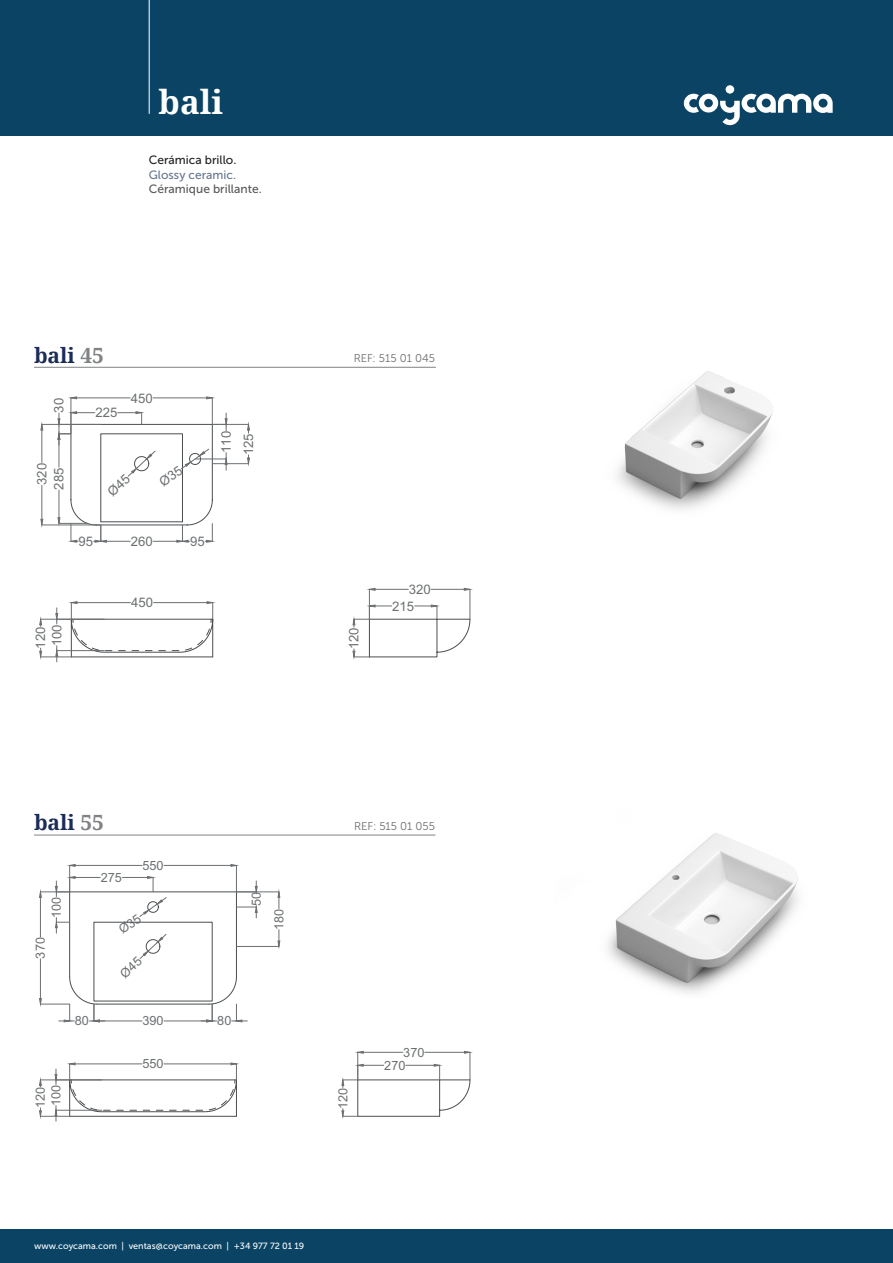
<style>
.page{position:relative;width:893px;height:1263px;background:#fff}
.page>*{position:absolute;margin:0;border:0;box-sizing:border-box;transform-origin:0 0}
.t1{font:700 33px "Noto Serif";color:#fff}
.Subtitulo{font:700 21px "Noto Serif";color:#1a2c58}
.t2{font:13.2px "Arial";color:#6c6f71}
.t3{font:12.75px/15.6px "Arial";color:#6c6f71}
.t4{font:12px "Museo Sans 500";color:#57585a}
.t5{font:12px "Museo Sans 500";color:#231f20}
.t6{font:12px "Museo Sans 500";color:#68768f}
.Idioma_FR_Icono{font:11.25px "Museo Sans 300";color:#6c6d70}
.t7{font:9px "Museo Sans 500";color:#fff}
.s1{color:#808285}
</style>
<div class="page">
<div style="left:0;top:0;width:893px;height:136px;background:#0a4364"></div>
<div style="left:726px;top:85px;width:8px;height:9px;background:#fff;border-radius:50%"></div>
<svg style="left:684px;top:94px;width:149px;height:31px"></svg>
<hr style="left:149px;top:0;width:1px;height:114px;background:#fff">
<div style="left:0;top:1229px;width:893px;height:34px;background:#0a4364"></div>
<hr style="left:34px;top:835px;width:401px;height:1px;background:#808285">
<hr style="left:42px;top:424px;width:59px;height:1px;background:#6c6f71">
<hr style="left:42px;top:525px;width:59px;height:1px;background:#6c6f71">
<hr style="left:42px;top:430px;width:1px;height:32px;background:#6c6f71">
<hr style="left:42px;top:485px;width:1px;height:34px;background:#6c6f71">
<svg style="left:40px;top:424px;width:4px;height:7px"></svg>
<svg style="left:40px;top:518px;width:4px;height:8px"></svg>
<hr style="left:212px;top:463px;width:36px;height:1px;background:#6c6f71">
<hr style="left:212px;top:424px;width:36px;height:1px;background:#6c6f71">
<svg style="left:247px;top:455px;width:3px;height:9px"></svg>
<svg style="left:247px;top:424px;width:3px;height:9px"></svg>
<hr style="left:41px;top:619px;width:30px;height:1px;background:#6c6f71">
<hr style="left:41px;top:657px;width:30px;height:1px;background:#6c6f71">
<svg style="left:39px;top:618px;width:3px;height:8px"></svg>
<svg style="left:39px;top:648px;width:3px;height:10px"></svg>
<hr style="left:57px;top:650px;width:47px;height:1px;background:#6c6f71">
<svg style="left:55px;top:646px;width:3px;height:16px"></svg>
<svg style="left:55px;top:608px;width:3px;height:16px"></svg>
<svg style="left:70px;top:601px;width:400px;height:57px"></svg>
<hr style="left:369px;top:589px;width:1px;height:30px;background:#6c6f71">
<hr style="left:470px;top:589px;width:1px;height:30px;background:#6c6f71">
<hr style="left:375px;top:589px;width:33px;height:1px;background:#6c6f71">
<hr style="left:431px;top:589px;width:33px;height:1px;background:#6c6f71">
<svg style="left:369px;top:588px;width:7px;height:3px"></svg>
<svg style="left:464px;top:588px;width:7px;height:3px"></svg>
<img style="left:608px;top:833px;width:190px;height:160px">
<hr style="left:34px;top:367px;width:402px;height:1px;background:#808285">
<img style="left:617px;top:371px;width:156px;height:139px">
<hr style="left:40px;top:1080px;width:30px;height:1px;background:#6c6f71">
<hr style="left:40px;top:1116px;width:30px;height:1px;background:#6c6f71">
<svg style="left:39px;top:1079px;width:3px;height:8px"></svg>
<svg style="left:39px;top:1108px;width:3px;height:9px"></svg>
<hr style="left:56px;top:1110px;width:46px;height:1px;background:#6c6f71">
<svg style="left:54px;top:1105px;width:4px;height:16px"></svg>
<svg style="left:54px;top:1069px;width:4px;height:15px"></svg>
<svg style="left:69px;top:1051px;width:402px;height:66px"></svg>
<hr style="left:40px;top:892px;width:30px;height:1px;background:#6c6f71">
<hr style="left:40px;top:1004px;width:30px;height:1px;background:#6c6f71">
<hr style="left:40px;top:897px;width:1px;height:40px;background:#6c6f71">
<hr style="left:40px;top:959px;width:1px;height:39px;background:#6c6f71">
<svg style="left:39px;top:891px;width:3px;height:7px"></svg>
<svg style="left:39px;top:998px;width:3px;height:7px"></svg>
<hr style="left:237px;top:946px;width:42px;height:1px;background:#6c6f71">
<hr style="left:237px;top:892px;width:42px;height:1px;background:#6c6f71">
<svg style="left:277px;top:930px;width:4px;height:17px"></svg>
<svg style="left:277px;top:891px;width:4px;height:18px"></svg>
<svg style="left:57px;top:396px;width:171px;height:147px"></svg>
<svg style="left:55px;top:864px;width:203px;height:158px"></svg>
<h1 class="t1" style="left:159px;top:79px;width:66px">bali</h1>
<h3 class="t5" style="left:149px;top:153px;width:89px">Cerámica brillo.</h3>
<h3 class="t6" style="left:149px;top:168px;width:89px">Glossy ceramic.</h3>
<h3 class="t4" style="left:149px;top:182px;width:114px">Céramique brillante.</h3>
<p class="Subtitulo" style="left:34px;top:340px;width:71px">bali <span class="s1">45</span></p>
<p class="t2" style="left:50px;top:413px;width:16px;rotate:-90deg">30</p>
<p class="t2" style="left:95px;top:404px;width:23px">225</p>
<p class="t2" style="left:131px;top:389px;width:23px">450</p>
<p class="t2" style="left:33px;top:485px;width:23px;rotate:-90deg">320</p>
<p class="t2" style="left:50px;top:489px;width:23px;rotate:-90deg">285</p>
<p class="t2" style="left:217px;top:453px;width:23px;rotate:-90deg">110</p>
<p class="t2" style="left:239px;top:455px;width:23px;rotate:-90deg">125</p>
<p class="t2" style="left:79px;top:532px;width:16px">95</p>
<p class="t2" style="left:131px;top:532px;width:23px">260</p>
<p class="t2" style="left:190px;top:532px;width:16px">95</p>
<p class="t2" style="left:48px;top:646px;width:23px;rotate:-90deg">100</p>
<p class="t2" style="left:32px;top:649px;width:23px;rotate:-90deg">120</p>
<p class="t2" style="left:131px;top:593px;width:23px">450</p>
<p class="Idioma_FR_Icono" style="left:354px;top:352px;width:83px">REF: 515 01 045</p>
<p class="t2" style="left:409px;top:580px;width:23px">320</p>
<p class="t2" style="left:345px;top:649px;width:23px;rotate:-90deg">120</p>
<p class="t2" style="left:392px;top:597px;width:23px">215</p>
<p class="Subtitulo" style="left:34px;top:808px;width:71px">bali <span class="s1">55</span></p>
<p class="t3" style="left:48px;top:918px;width:23px;rotate:-90deg">100</p>
<p class="t3" style="left:33px;top:958px;width:23px;rotate:-90deg">370</p>
<p class="t3" style="left:101px;top:869px;width:23px">275</p>
<p class="t3" style="left:142px;top:857px;width:23px">550</p>
<p class="t3" style="left:248px;top:906px;width:16px;rotate:-90deg">50</p>
<p class="t3" style="left:271px;top:930px;width:23px;rotate:-90deg">180</p>
<p class="t3" style="left:33px;top:1108px;width:25px;rotate:-90deg">120<br>100</p>
<p class="t3" style="left:75px;top:1013px;width:16px">80</p>
<p class="t3" style="left:142px;top:1013px;width:23px">390</p>
<p class="t3" style="left:217px;top:1013px;width:16px">80</p>
<p class="t3" style="left:142px;top:1056px;width:23px">550</p>
<p class="Idioma_FR_Icono" style="left:354px;top:820px;width:82px">REF: 515 01 055</p>
<p class="t3" style="left:403px;top:1044px;width:23px">370</p>
<p class="t3" style="left:335px;top:1109px;width:23px;rotate:-90deg">120</p>
<p class="t3" style="left:384px;top:1057px;width:23px">270</p>
<p class="t7" style="left:34px;top:1241px;width:272px">www.coycama.com | ventas@coycama.com | +34 977 72 01 19</p>
</div>
